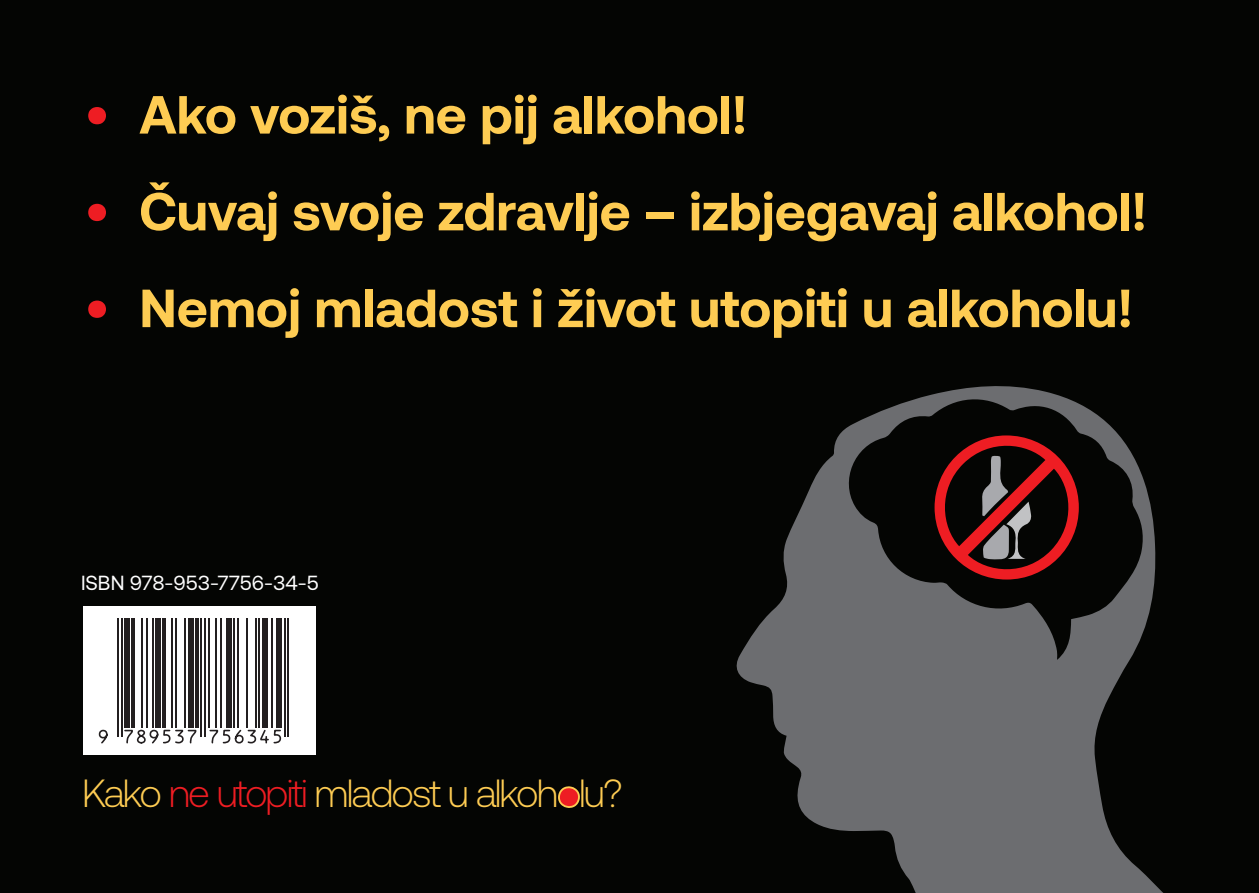
<style>
.page{position:relative;width:1259px;height:893px;background:#040503}
.page>*{position:absolute;margin:0;border:0;box-sizing:border-box;transform-origin:0 0}
.t1{font:700 53.7px "Aeonik";color:#fecc53}
.t2{font:300 39.3px "Aeonik";letter-spacing:-.05em;color:#fecc53}
.t3{font:20.4px "Aeonik";color:#fff}
.s1{color:#ee1d23}
</style>
<div class="page">
<div style="left:83px;top:606px;width:233px;height:148px;background:#fff"></div>
<hr style="left:117px;top:618px;width:2px;height:119px;background:#231f20">
<hr style="left:121px;top:618px;width:2px;height:119px;background:#231f20">
<div style="left:124px;top:618px;width:6px;height:110px;background:#231f20"></div>
<hr style="left:132px;top:618px;width:3px;height:110px;background:#231f20">
<hr style="left:141px;top:618px;width:2px;height:110px;background:#231f20">
<hr style="left:146px;top:618px;width:2px;height:110px;background:#231f20">
<hr style="left:152px;top:618px;width:1px;height:110px;background:#231f20">
<div style="left:155px;top:618px;width:6px;height:110px;background:#231f20"></div>
<hr style="left:162px;top:618px;width:4px;height:110px;background:#231f20">
<hr style="left:172px;top:618px;width:1px;height:110px;background:#231f20">
<hr style="left:175px;top:618px;width:2px;height:110px;background:#231f20">
<hr style="left:184px;top:618px;width:2px;height:110px;background:#231f20">
<div style="left:188px;top:618px;width:5px;height:110px;background:#231f20"></div>
<hr style="left:195px;top:618px;width:4px;height:110px;background:#231f20">
<hr style="left:201px;top:618px;width:1px;height:119px;background:#231f20">
<hr style="left:204px;top:618px;width:2px;height:119px;background:#231f20">
<hr style="left:208px;top:618px;width:2px;height:110px;background:#231f20">
<hr style="left:215px;top:618px;width:2px;height:110px;background:#231f20">
<hr style="left:220px;top:618px;width:2px;height:110px;background:#231f20">
<div style="left:226px;top:618px;width:5px;height:110px;background:#231f20"></div>
<hr style="left:233px;top:618px;width:2px;height:110px;background:#231f20">
<hr style="left:237px;top:618px;width:2px;height:110px;background:#231f20">
<hr style="left:246px;top:618px;width:2px;height:110px;background:#231f20">
<hr style="left:255px;top:618px;width:2px;height:110px;background:#231f20">
<hr style="left:258px;top:618px;width:2px;height:110px;background:#231f20">
<div style="left:262px;top:618px;width:6px;height:110px;background:#231f20"></div>
<hr style="left:271px;top:618px;width:2px;height:110px;background:#231f20">
<div style="left:277px;top:618px;width:5px;height:110px;background:#231f20"></div>
<hr style="left:284px;top:618px;width:2px;height:119px;background:#231f20">
<hr style="left:287px;top:618px;width:2px;height:119px;background:#231f20">
<svg style="left:98px;top:728px;width:184px;height:16px"></svg>
<svg style="left:736px;top:386px;width:427px;height:507px;fill:#6c6d70"></svg>
<svg style="left:934px;top:435px;width:145px;height:144px"></svg>
<svg style="left:558px;top:786px;width:22px;height:22px"></svg>
<p class="t1" style="left:85px;top:84px;width:663px"><span class="s1">•</span> Ako voziš, ne pij alkohol!</p>
<p class="t1" style="left:85px;top:181px;width:1063px"><span class="s1">•</span> Čuvaj svoje zdravlje – izbjegavaj alkohol!</p>
<p class="t1" style="left:85px;top:277px;width:1049px"><span class="s1">•</span> Nemoj mladost i život utopiti u alkoholu!</p>
<p class="t3" style="left:81px;top:572px;width:239px">ISBN 978-953-7756-34-5</p>
<p class="t2" style="left:82px;top:772px;width:542px">Kako <span class="s1">ne utopiti</span> mladost u alkoh lu?</p>
</div>
